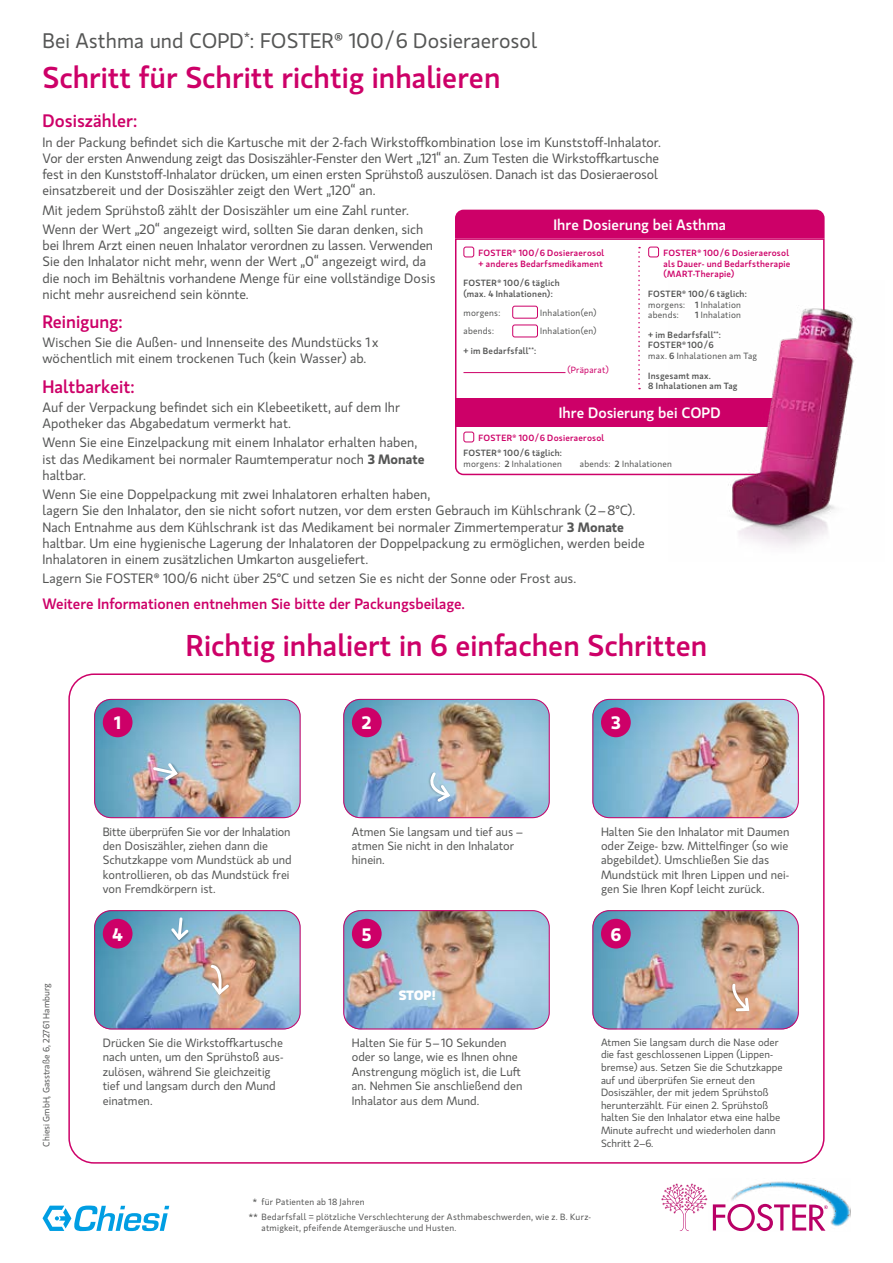
<style>
.page{position:relative;width:893px;height:1263px;background:#fff}
.page>*{position:absolute;margin:0;border:0;box-sizing:border-box;transform-origin:0 0}
.t1{font:500 30px "Gloriola";color:#cd0068}
.t2{font:21px "Gloriola";color:#555655}
.t3{font:500 18px "Gloriola";color:#cd0068}
.t4{font:600 18px "Gloriola";color:#fff}
.t5{font:500 15px "Gloriola";color:#cd0068}
.t6{font:500 15px "Gloriola";color:#fff}
.t7{font:13.5px/16.2px "Gloriola";color:#555655}
.t8{font:700 13.5px "Gloriola";color:#fff}
.t9{font:12px/14.4px "Gloriola";color:#555655}
.t10{font:10.5px/12.6px "Gloriola";color:#555655}
.t11{font:9px/10.8px "Gloriola";letter-spacing:.025em;color:#555655}
.t12{font:500 9px/10.8px "Gloriola";letter-spacing:.03em;color:#555655}
.t13{font:500 9px/10.8px "Gloriola";letter-spacing:.025em;color:#cd0068}
.t14{font:9px "Gloriola";color:#555655}
.t15{font:9px "Gloriola";letter-spacing:.03em;color:#cd0068}
.s1{font-weight:600}
.s2{font-weight:500}
.s3{font-weight:400}
</style>
<div class="page">
<svg style="left:43px;top:1205px;width:126px;height:26px"></svg>
<img style="left:712px;top:1181px;width:138px;height:50px">
<svg style="left:713px;top:1204px;width:115px;height:27px"></svg>
<svg style="left:661px;top:1183px;width:46px;height:48px"></svg>
<svg style="left:455px;top:238px;width:370px;height:238px"></svg>
<div style="left:463px;top:247px;width:11px;height:10px;border:1px solid #cd0068;border-radius:2px"></div>
<div style="left:512px;top:306px;width:26px;height:13px;border:1px solid #cd0068;border-radius:2px"></div>
<div style="left:512px;top:325px;width:26px;height:12px;border:1px solid #cd0068;border-radius:2px"></div>
<hr style="left:463px;top:372px;width:102px;height:1px;background:#cd0068">
<div style="left:648px;top:247px;width:11px;height:10px;border:1px solid #cd0068;border-radius:2px"></div>
<svg style="left:638px;top:247px;width:2px;height:142px"></svg>
<div style="left:463px;top:432px;width:11px;height:10px;border:1px solid #cd0068;border-radius:2px"></div>
<div style="left:455px;top:210px;width:370px;height:28px;background:#cd0068"></div>
<div style="left:455px;top:398px;width:370px;height:28px;background:#cd0068"></div>
<img style="left:668px;top:281px;width:186px;height:266px">
<img style="left:94px;top:699px;width:206px;height:119px">
<div style="left:94px;top:699px;width:206px;height:119px;border:1px solid #cd0068;border-radius:17px"></div>
<svg style="left:151px;top:755px;width:30px;height:30px"></svg>
<img style="left:94px;top:910px;width:206px;height:119px">
<div style="left:94px;top:910px;width:206px;height:119px;border:1px solid #cd0068;border-radius:17px"></div>
<svg style="left:167px;top:915px;width:28px;height:28px"></svg>
<svg style="left:200px;top:961px;width:33px;height:36px"></svg>
<img style="left:594px;top:699px;width:205px;height:119px">
<div style="left:592px;top:699px;width:207px;height:119px;border:1px solid #cd0068;border-radius:17px"></div>
<img style="left:343px;top:699px;width:207px;height:119px">
<div style="left:343px;top:699px;width:207px;height:119px;border:1px solid #cd0068;border-radius:17px"></div>
<svg style="left:423px;top:768px;width:30px;height:37px"></svg>
<img style="left:592px;top:910px;width:207px;height:119px">
<div style="left:592px;top:910px;width:207px;height:119px;border:1px solid #cd0068;border-radius:17px"></div>
<svg style="left:729px;top:981px;width:23px;height:33px"></svg>
<img style="left:343px;top:910px;width:207px;height:119px">
<div style="left:343px;top:910px;width:207px;height:119px;border:1px solid #cd0068;border-radius:17px"></div>
<div style="left:103px;top:707px;width:30px;height:30px;background:#cd0068;border-radius:50%"></div>
<div style="left:103px;top:919px;width:30px;height:29px;background:#cd0068;border-radius:50%"></div>
<div style="left:352px;top:707px;width:30px;height:30px;background:#cd0068;border-radius:50%"></div>
<div style="left:352px;top:919px;width:30px;height:29px;background:#cd0068;border-radius:50%"></div>
<div style="left:601px;top:707px;width:30px;height:30px;background:#cd0068;border-radius:50%"></div>
<div style="left:601px;top:919px;width:30px;height:29px;background:#cd0068;border-radius:50%"></div>
<h2 class="t2" style="left:43px;top:28px;width:496px">Bei Asthma und COPD<sup>*</sup>: FOSTER® 100/6 Dosieraerosol</h2>
<h1 class="t1" style="left:43px;top:60px;width:459px">Schritt für Schritt richtig inhalieren</h1>
<h3 class="t3" style="left:43px;top:110px;width:96px">Dosiszähler:</h3>
<p class="t7" style="left:43px;top:134px;width:620px">In der Packung befindet sich die Kartusche mit der 2-fach Wirkstoffkombination lose im Kunststoff-Inhalator.<br>Vor der ersten Anwendung zeigt das Dosiszähler-Fenster den Wert „121“ an. Zum Testen die Wirkstoffkartusche fest in den Kunststoff-Inhalator drücken, um einen ersten Sprühstoß auszulösen. Danach ist das Dosieraerosol einsatzbereit und der Dosiszähler zeigt den Wert „120“ an.</p>
<p class="t7" style="left:43px;top:201px;width:382px;line-height:19.4px">Mit jedem Sprühstoß zählt der Dosiszähler um eine Zahl runter.<br>Wenn der Wert „20“ angezeigt wird, sollten Sie daran denken, sich</p>
<p class="t7" style="left:43px;top:238px;width:394px">bei Ihrem Arzt einen neuen Inhalator verordnen zu lassen. Verwenden Sie den Inhalator nicht mehr, wenn der Wert „0“ angezeigt wird, da die noch im Behältnis vorhandene Menge für eine vollständige Dosis nicht mehr ausreichend sein könnte.</p>
<h3 class="t3" style="left:43px;top:311px;width:82px">Reinigung:</h3>
<p class="t7" style="left:43px;top:335px;width:337px">Wischen Sie die Außen- und Innenseite des Mundstücks 1 x wöchentlich mit einem trockenen Tuch (kein Wasser) ab.</p>
<h3 class="t3" style="left:43px;top:376px;width:94px">Haltbarkeit:</h3>
<p class="t7" style="left:43px;top:399px;width:359px">Auf der Verpackung befindet sich ein Klebeetikett, auf dem Ihr<br>Apotheker das Abgabedatum vermerkt hat.</p>
<p class="t7" style="left:43px;top:435px;width:383px">Wenn Sie eine Einzelpackung mit einem Inhalator erhalten haben, ist das Medikament bei normaler Raumtemperatur noch <span class="s1">3 Monate </span>haltbar.</p>
<p class="t7" style="left:43px;top:487px;width:604px">Wenn Sie eine Doppelpackung mit zwei Inhalatoren erhalten haben,<br>lagern Sie den Inhalator, den sie nicht sofort nutzen, vor dem ersten Gebrauch im Kühlschrank (2–8°C).<br>Nach Entnahme aus dem Kühlschrank ist das Medikament bei normaler Zimmertemperatur <span class="s1">3 Monate </span>haltbar. Um eine hygienische Lagerung der Inhalatoren der Doppelpackung zu ermöglichen, werden beide Inhalatoren in einem zusätzlichen Umkarton ausgeliefert.</p>
<p class="t7" style="left:43px;top:571px;width:535px">Lagern Sie FOSTER® 100/6 nicht über 25°C und setzen Sie es nicht der Sonne oder Frost aus.</p>
<p class="t5" style="left:43px;top:595px;width:424px">Weitere Informationen entnehmen Sie bitte der Packungsbeilage.</p>
<p class="t6" style="left:554px;top:216px;width:174px">Ihre Dosierung bei Asthma</p>
<p class="t13" style="left:479px;top:247px;width:127px">FOSTER® 100/6 Dosieraerosol + anderes Bedarfsmedikament</p>
<p class="t12" style="left:463px;top:278px;width:98px">FOSTER® 100/6 täglich (max. 4 Inhalationen):</p>
<p class="t11" style="left:463px;top:307px;width:38px">morgens:</p>
<p class="t11" style="left:540px;top:307px;width:58px">Inhalation(en)</p>
<p class="t11" style="left:463px;top:326px;width:32px">abends:</p>
<p class="t11" style="left:540px;top:326px;width:58px">Inhalation(en)</p>
<p class="t12" style="left:463px;top:345px;width:74px">+ im Bedarfsfall<sup>**</sup>:</p>
<p class="t15" style="left:567px;top:365px;width:43px">(Präparat)</p>
<p class="t13" style="left:663px;top:247px;width:129px">FOSTER® 100/6 Dosieraerosol als Dauer- und Bedarfstherapie (MART-Therapie)</p>
<p class="t11" style="left:648px;top:288px;width:100px"><span class="s2">FOSTER® 100/6 täglich: </span>morgens: <span class="s2">1</span> Inhalation abends:</p>
<p class="t12" style="left:648px;top:306px;width:94px;line-height:19.4px;text-indent:47px">1 <span class="s3">Inhalation </span>+ im Bedarfsfall<sup>**</sup>:</p>
<p class="t11" style="left:648px;top:340px;width:110px"><span class="s2">FOSTER® 100/6<br></span>max. <span class="s2">6</span> Inhalationen am Tag</p>
<p class="t12" style="left:648px;top:370px;width:91px">Insgesamt max.<br>8 Inhalationen am Tag</p>
<p class="t6" style="left:559px;top:404px;width:163px">Ihre Dosierung bei COPD</p>
<p class="t13" style="left:479px;top:432px;width:127px">FOSTER® 100/6 Dosieraerosol</p>
<p class="t12" style="left:463px;top:448px;width:100px">FOSTER® 100/6 täglich: <span class="s3">morgens:</span> 2 <span class="s3">Inhalationen</span></p>
<p class="t11" style="left:580px;top:458px;width:94px">abends: <span class="s2">2</span> Inhalationen</p>
<h3 class="t4" style="left:114px;top:712px;width:8px">1</h3>
<h1 class="t1" style="left:186px;top:628px;width:523px">Richtig inhaliert in 6 einfachen Schritten</h1>
<h3 class="t4" style="left:362px;top:712px;width:11px">2</h3>
<h3 class="t4" style="left:611px;top:712px;width:11px">3</h3>
<p class="t14" style="left:41px;top:1146px;width:165px;rotate:-90deg">Chiesi GmbH, Gasstraße 6, 22761 Hamburg</p>
<p class="t9" style="left:103px;top:824px;width:190px">Bitte überprüfen Sie vor der Inhalation den Dosiszähler, ziehen dann die Schutzkappe vom Mundstück ab und kontrollieren, ob das Mundstück frei von Fremdkörpern ist.</p>
<h3 class="t4" style="left:112px;top:923px;width:12px">4</h3>
<p class="t9" style="left:103px;top:1036px;width:182px">Drücken Sie die Wirkstoffkartusche nach unten, um den Sprühstoß aus&shy;zulösen, während Sie gleichzeitig tief und langsam durch den Mund einatmen.</p>
<p class="t9" style="left:352px;top:824px;width:173px">Atmen Sie langsam und tief aus – atmen Sie nicht in den Inhalator hinein.</p>
<p class="t9" style="left:601px;top:824px;width:190px">Halten Sie den Inhalator mit Daumen oder Zeige- bzw. Mittelfinger (so wie abgebildet). Umschließen Sie das Mundstück mit Ihren Lippen und nei&shy;gen Sie Ihren Kopf leicht zurück.</p>
<h3 class="t4" style="left:362px;top:923px;width:11px">5</h3>
<p class="t8" style="left:399px;top:987px;width:39px">STOP!</p>
<p class="t9" style="left:352px;top:1036px;width:172px">Halten Sie für 5–10 Sekunden oder so lange, wie es Ihnen ohne<br>Anstrengung möglich ist, die Luft an. Nehmen Sie anschließend den<br>Inhalator aus dem Mund.</p>
<h3 class="t4" style="left:610px;top:923px;width:12px">6</h3>
<p class="t10" style="left:601px;top:1036px;width:183px">Atmen Sie langsam durch die Nase oder die fast geschlossenen Lippen (Lippen&shy;bremse) aus. Setzen Sie die Schutzkappe auf und überprüfen Sie erneut den Dosiszähler, der mit jedem Sprühstoß herunterzählt. Für einen 2. Sprühstoß halten Sie den Inhalator etwa eine halbe Minute aufrecht und wiederholen dann Schritt 2–6.</p>
<p class="t11" style="left:249px;top:1195px;width:344px;line-height:15px;text-indent:4px">* für Patienten ab 18 Jahren<br>** Bedarfsfall = plötzliche Verschlechterung der Asthmabeschwerden, wie z. B. Kurz-</p>
<p class="t11" style="left:261px;top:1223px;width:196px">atmigkeit, pfeifende Atemgeräusche und Husten.</p>
</div>
